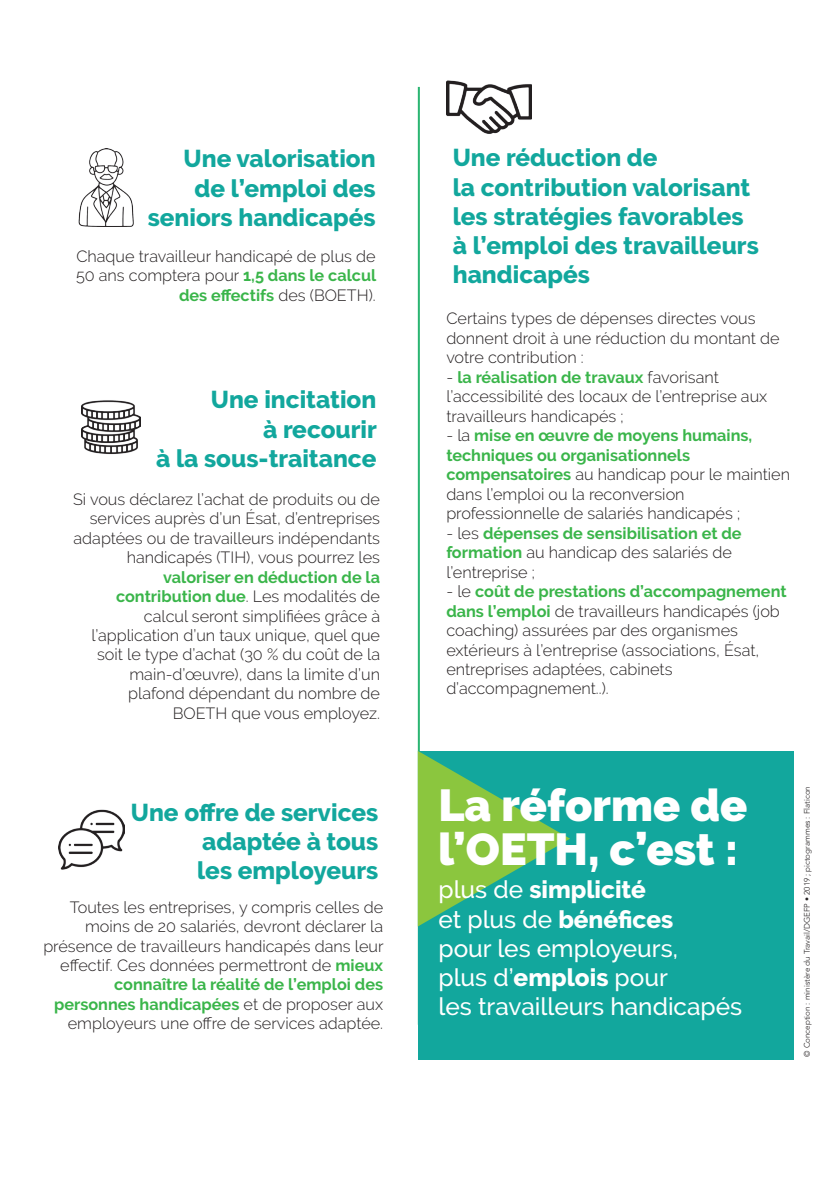
<style>
.page{position:relative;width:840px;height:1191px;background:#fff}
.page>*{position:absolute;margin:0;border:0;box-sizing:border-box;transform-origin:0 0}
.t1{font:900 44.6px/44.6px "Raleway";color:#fff}
.t2{font:800 24.4px/29.2px "Raleway";color:#12a79d;text-align:right}
.t3{font:500 24.4px/29.2px "Raleway";color:#fff}
.t4{font:300 16.2px/19.4px "Raleway";color:#231f20}
.t5{font:300 8px "Avenir";color:#231f20}
.s1{font-weight:700;color:#3ab54a}
.s2{font-weight:800}
</style>
<div class="page">
<hr style="left:417px;top:87px;width:2px;height:937px;background:#2bb572">
<div style="left:417px;top:751px;width:376px;height:308px;background:#12a79d"></div>
<img style="left:81px;top:400px;width:60px;height:54px">
<img style="left:78px;top:149px;width:56px;height:77px">
<img style="left:59px;top:809px;width:66px;height:61px">
<img style="left:446px;top:80px;width:85px;height:54px">
<svg style="left:417px;top:751px;width:153px;height:175px"></svg>
<p class="t2" style="left:148px;top:144px;width:229px">Une valorisation de l’emploi des seniors handicapés</p>
<p class="t4" style="left:76px;top:246px;width:301px;text-align:right">Chaque travailleur handicapé de plus de<br>50 ans comptera pour <span class="s1">1,5 dans le calcul des effectifs</span> des (BOETH).</p>
<p class="t2" style="left:156px;top:385px;width:222px">Une incitation<br>à recourir<br>à la sous-traitance</p>
<p class="t4" style="left:73px;top:489px;width:308px;text-align:right">Si vous déclarez l’achat de produits ou de services auprès d’un Ésat, d’entreprises adaptées ou de travailleurs indépendants handicapés (TIH), vous pourrez les <span class="s1">valoriser en déduction de la contribution due</span>. Les modalités de calcul seront simplifiées grâce à l’application d’un taux unique, quel que soit le type d’achat (30 % du coût de la main-d’œuvre), dans la limite d’un plafond dépendant du nombre de BOETH que vous employez.</p>
<p class="t2" style="left:197px;top:797px;width:183px;text-align:justify;text-indent:-66px">Une offre de services adaptée à tous les employeurs</p>
<p class="t4" style="left:43px;top:897px;width:341px;text-align:right">Toutes les entreprises, y compris celles de moins de 20 salariés, devront déclarer la présence de travailleurs handicapés dans leur effectif. Ces données permettront de <span class="s1">mieux connaître la réalité de l’emploi des personnes handicapées</span> et de proposer aux employeurs une offre de services adaptée.</p>
<p class="t2" style="left:452px;top:143px;width:307px;text-align:left">Une réduction de<br>la contribution valorisant les stratégies favorables à l’emploi des travailleurs handicapés</p>
<p class="t4" style="left:446px;top:309px;width:335px">Certains types de dépenses directes vous donnent droit à une réduction du montant de votre contribution :</p>
<p class="t4" style="left:446px;top:367px;width:322px">- <span class="s1">la réalisation de travaux</span> favorisant l’accessibilité des locaux de l’entreprise aux travailleurs handicapés ;</p>
<p class="t4" style="left:446px;top:426px;width:345px">- la <span class="s1">mise en œuvre de moyens humains, techniques ou organisationnels compensatoires</span> au handicap pour le maintien dans l’emploi ou la reconversion professionnelle de salariés handicapés ;</p>
<p class="t4" style="left:446px;top:523px;width:297px">- les <span class="s1">dépenses de sensibilisation et de formation</span> au handicap des salariés de l’entreprise ;</p>
<p class="t4" style="left:446px;top:581px;width:341px">- le <span class="s1">coût de prestations d’accompagnement dans l’emploi</span> de travailleurs handicapés (job coaching) assurées par des organismes extérieurs à l’entreprise (associations, Ésat, entreprises adaptées, cabinets d’accompagnement..).</p>
<p class="t1" style="left:438px;top:782px;width:310px">La réforme de l’OETH, c’est :</p>
<p class="t3" style="left:438px;top:875px;width:305px">plus de <span class="s2">simplicité<br></span>et plus de <span class="s2">bénéfices<br></span>pour les employeurs,<br>plus d’<span class="s2">emplois</span> pour<br>les travailleurs handicapés</p>
<p class="t5" style="left:802px;top:1056px;width:272px;rotate:-90deg">© Conception : ministère du Travail/DGEFP • 2019 ; pictogrammes : Flaticon</p>
</div>
